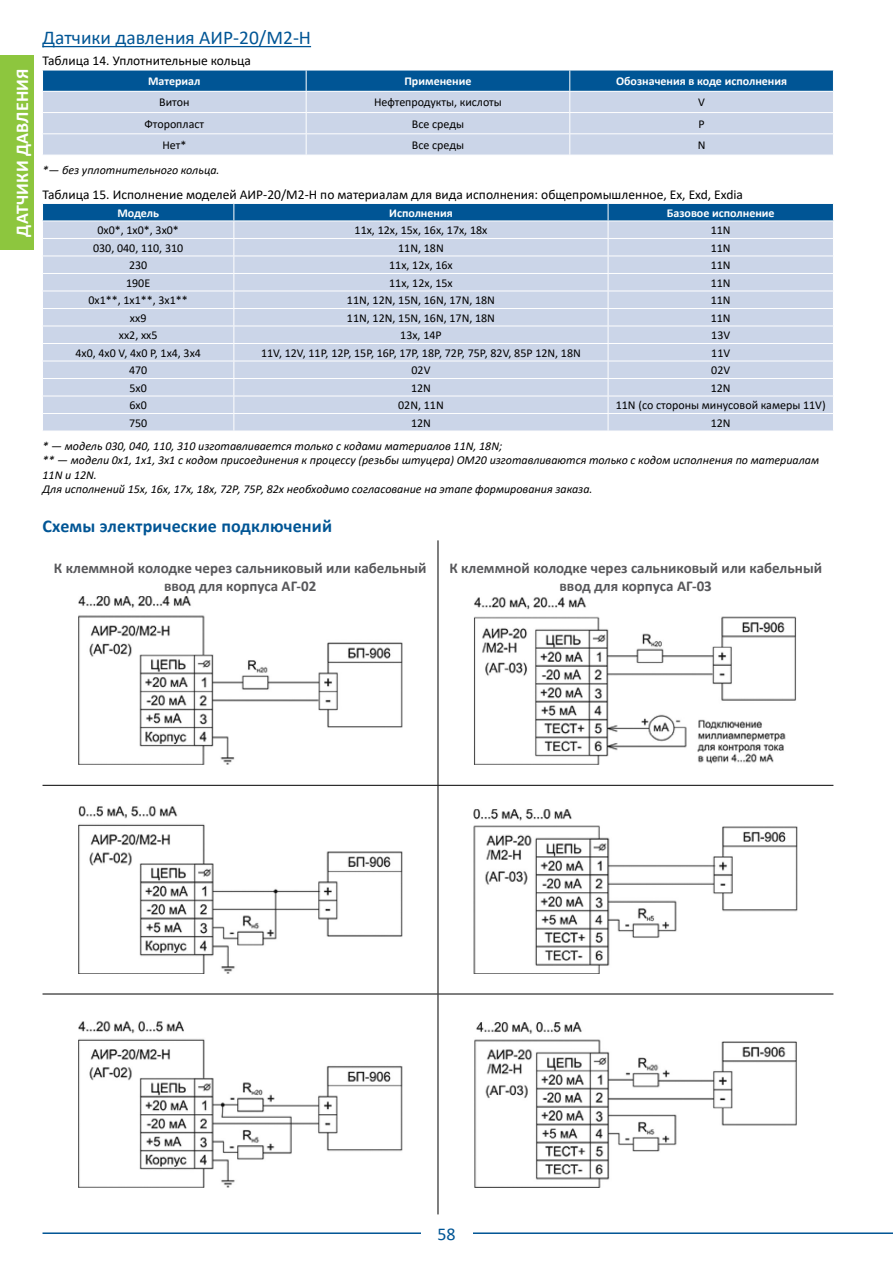
<style>
.page{position:relative;width:893px;height:1263px;background:#fff}
.page>*{position:absolute;margin:0;border:0;box-sizing:border-box;transform-origin:0 0}
.t1{font:19.5px "Calibri";color:#005595}
.t2{font:700 18px "Calibri";letter-spacing:.01em;color:#005595}
.t3{font:700 18px "Calibri";letter-spacing:.01em;color:#fff}
.t4{font:18px "Calibri";color:#005595}
.t5{font:700 15px/18px "Calibri";color:#58585b;text-align:center}
.t6{font:13.5px "Calibri";color:#000}
.t7{font:12px "Calibri";color:#000}
.t8{font:italic 12px/14.4px "Calibri";color:#000}
.t9{font:700 12px "Calibri";color:#fff}
</style>
<div class="page">
<hr style="left:43px;top:1232px;width:850px;height:2px;background:#005595">
<hr style="left:43px;top:46px;width:268px;height:1px;background:#005595">
<div style="left:421px;top:1225px;width:51px;height:16px;background:#fff"></div>
<div style="left:0;top:55px;width:34px;height:195px;background:#8dc63e"></div>
<svg style="left:42px;top:70px;width:792px;height:85px;background:#9eb9d6"></svg>
<svg style="left:42px;top:203px;width:792px;height:228px;background:#c0cee3"></svg>
<hr style="left:438px;top:540px;width:1px;height:245px;background:#000">
<hr style="left:43px;top:785px;width:395px;height:1px;background:#000">
<hr style="left:438px;top:785px;width:395px;height:1px;background:#000">
<hr style="left:438px;top:786px;width:1px;height:208px;background:#000">
<hr style="left:43px;top:994px;width:395px;height:1px;background:#000">
<hr style="left:438px;top:994px;width:395px;height:1px;background:#000">
<hr style="left:438px;top:994px;width:1px;height:220px;background:#000">
<img style="left:78px;top:597px;width:324px;height:167px">
<img style="left:474px;top:597px;width:323px;height:167px">
<img style="left:78px;top:806px;width:324px;height:167px">
<img style="left:474px;top:809px;width:323px;height:164px">
<img style="left:78px;top:1021px;width:324px;height:167px">
<img style="left:474px;top:1022px;width:323px;height:166px">
<h2 class="t3" style="left:9px;top:236px;width:170px;rotate:-90deg">ДАТЧИКИ ДАВЛЕНИЯ</h2>
<h1 class="t1" style="left:43px;top:24px;width:270px">Датчики давления АИР-20/М2-H</h1>
<p class="t6" style="left:43px;top:52px;width:210px">Таблица 14. Уплотнительные кольца</p>
<p class="t9" style="left:148px;top:73px;width:54px">Материал</p>
<p class="t9" style="left:404px;top:73px;width:69px">Применение</p>
<p class="t9" style="left:616px;top:73px;width:172px">Обозначения в коде исполнения</p>
<p class="t7" style="left:159px;top:94px;width:32px">Витон</p>
<p class="t7" style="left:374px;top:94px;width:129px">Нефтепродукты, кислоты</p>
<p class="t7" style="left:698px;top:94px;width:8px">V</p>
<p class="t7" style="left:144px;top:115px;width:61px">Фторопласт</p>
<p class="t7" style="left:412px;top:115px;width:54px">Все среды</p>
<p class="t7" style="left:698px;top:115px;width:8px">P</p>
<p class="t7" style="left:162px;top:137px;width:26px">Нет*</p>
<p class="t7" style="left:412px;top:137px;width:54px">Все среды</p>
<p class="t7" style="left:698px;top:137px;width:9px">N</p>
<p class="t8" style="left:43px;top:162px;width:179px">*— без уплотнительного кольца.</p>
<p class="t6" style="left:43px;top:185px;width:702px">Таблица 15. Исполнение моделей АИР-20/М2-Н по материалам для вида исполнения: общепромышленное, Ex, Exd, Exdia</p>
<p class="t9" style="left:117px;top:204px;width:43px">Модель</p>
<p class="t9" style="left:389px;top:204px;width:65px">Исполнения</p>
<p class="t9" style="left:667px;top:204px;width:109px">Базовое исполнение</p>
<p class="t7" style="left:97px;top:222px;width:83px">0х0*, 1х0*, 3х0*</p>
<p class="t7" style="left:355px;top:222px;width:134px">11х, 12х, 15х, 16х, 17х, 18х</p>
<p class="t7" style="left:711px;top:222px;width:21px">11N</p>
<p class="t7" style="left:93px;top:239px;width:92px">030, 040, 110, 310</p>
<p class="t7" style="left:398px;top:239px;width:47px">11N, 18N</p>
<p class="t7" style="left:711px;top:239px;width:21px">11N</p>
<p class="t7" style="left:129px;top:257px;width:20px">230</p>
<p class="t7" style="left:389px;top:257px;width:65px">11х, 12х, 16х</p>
<p class="t7" style="left:711px;top:257px;width:21px">11N</p>
<p class="t7" style="left:126px;top:274px;width:26px">190Е</p>
<p class="t7" style="left:389px;top:274px;width:65px">11х, 12х, 15х</p>
<p class="t7" style="left:711px;top:274px;width:21px">11N</p>
<p class="t7" style="left:89px;top:292px;width:101px">0х1**, 1х1**, 3х1**</p>
<p class="t7" style="left:347px;top:292px;width:150px">11N, 12N, 15N, 16N, 17N, 18N</p>
<p class="t7" style="left:711px;top:292px;width:21px">11N</p>
<p class="t7" style="left:130px;top:309px;width:18px">xх9</p>
<p class="t7" style="left:347px;top:309px;width:150px">11N, 12N, 15N, 16N, 17N, 18N</p>
<p class="t7" style="left:711px;top:309px;width:21px">11N</p>
<p class="t7" style="left:119px;top:327px;width:40px">хх2, хх5</p>
<p class="t7" style="left:400px;top:327px;width:43px">13х, 14P</p>
<p class="t7" style="left:711px;top:327px;width:20px">13V</p>
<p class="t7" style="left:75px;top:344px;width:127px">4х0, 4x0 V, 4x0 P, 1х4, 3х4</p>
<p class="t7" style="left:261px;top:344px;width:321px">11V, 12V, 11Р, 12Р, 15P, 16P, 17P, 18Р, 72Р, 75Р, 82V, 85P 12N, 18N</p>
<p class="t7" style="left:711px;top:344px;width:20px">11V</p>
<p class="t7" style="left:129px;top:362px;width:20px">470</p>
<p class="t7" style="left:411px;top:362px;width:20px">02V</p>
<p class="t7" style="left:711px;top:362px;width:20px">02V</p>
<p class="t7" style="left:130px;top:379px;width:19px">5х0</p>
<p class="t7" style="left:411px;top:379px;width:21px">12N</p>
<p class="t7" style="left:711px;top:379px;width:21px">12N</p>
<p class="t7" style="left:130px;top:397px;width:19px">6х0</p>
<p class="t7" style="left:398px;top:397px;width:47px">02N, 11N</p>
<p class="t7" style="left:616px;top:397px;width:211px">11N (со стороны минусовой камеры 11V)</p>
<p class="t7" style="left:129px;top:414px;width:20px">750</p>
<p class="t7" style="left:411px;top:414px;width:21px">12N</p>
<p class="t7" style="left:711px;top:414px;width:21px">12N</p>
<p class="t8" style="left:43px;top:438px;width:778px">* — модель 030, 040, 110, 310 изготавливается только с кодами материалов 11N, 18N;<br>** — модели 0х1, 1х1, 3х1 с кодом присоединения к процессу (резьбы штуцера) ОМ20 изготавливаются только с кодом исполнения по материалам 11N и 12N.<br>Для исполнений 15x, 16x, 17x, 18x, 72Р, 75Р, 82х необходимо согласование на этапе формирования заказа.</p>
<h2 class="t2" style="left:43px;top:513px;width:291px">Схемы электрические подключений</h2>
<p class="t5" style="left:54px;top:559px;width:374px">К клеммной колодке через сальниковый или кабельный ввод для корпуса АГ-02</p>
<p class="t5" style="left:449px;top:559px;width:374px">К клеммной колодке через сальниковый или кабельный ввод для корпуса АГ-03</p>
<h2 class="t4" style="left:437px;top:1221px;width:20px">58</h2>
</div>
